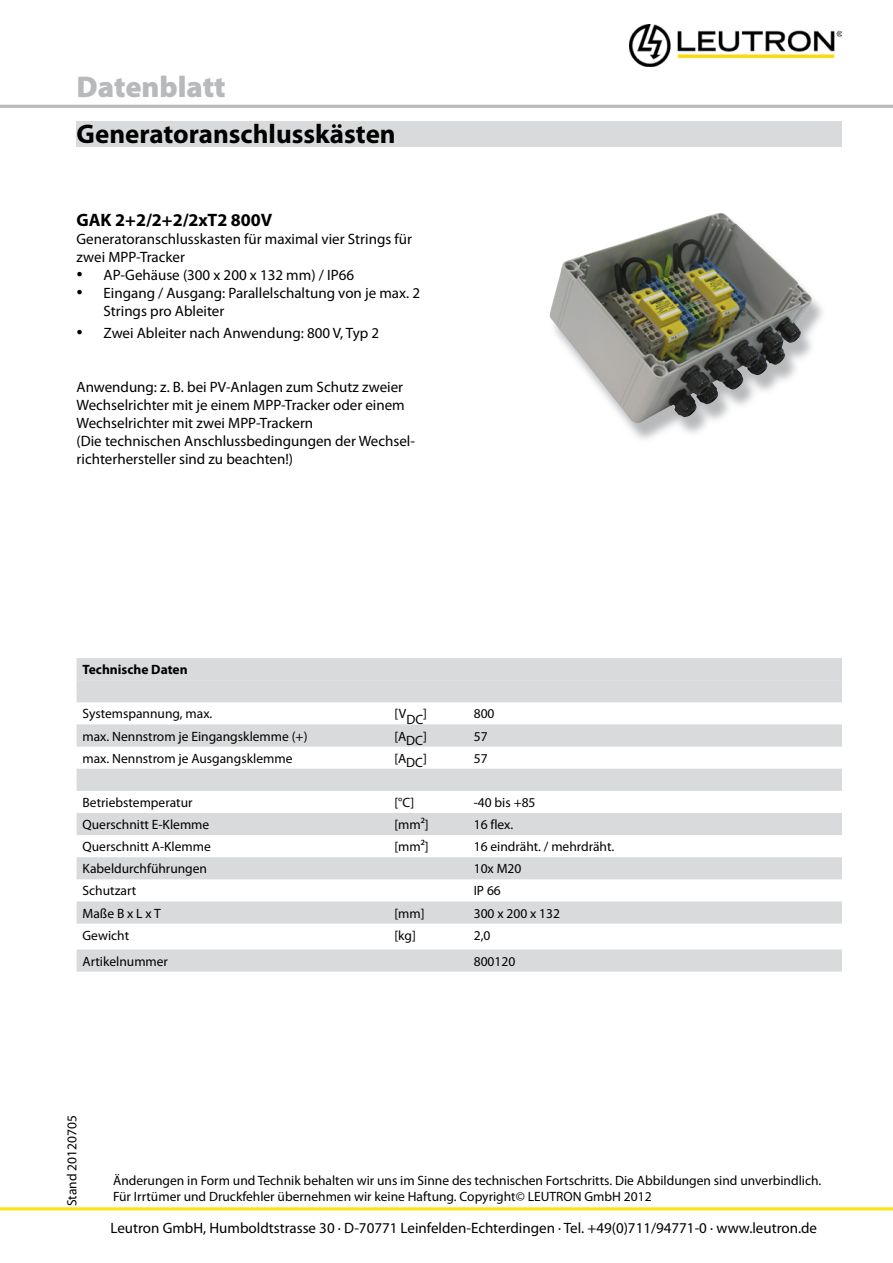
<style>
.page{position:relative;width:893px;height:1263px;background:#fff}
.page>*{position:absolute;margin:0;border:0;box-sizing:border-box;transform-origin:0 0}
.t1{font:900 30px "Myriad Pro";color:#b7b9bb}
.t2{font:700 27px "Myriad Pro";color:#000}
.t3{font:700 18px "Myriad Pro";color:#000}
.t4{font:15px/18px "Myriad Pro";color:#000}
.t5{font:13.5px/16.2px "Myriad Pro";color:#000}
.t6{font:700 13.5px "Myriad Pro";color:#000}
.s1{font-family:"Times New Roman";font-size:18px}
</style>
<div class="page">
<hr style="left:0;top:105px;width:893px;height:3px;background:#b7b9bb">
<img style="left:629px;top:25px;width:213px;height:41px">
<hr style="left:0;top:1207px;width:893px;height:3px;background:#fbe41c">
<div style="left:77px;top:121px;width:765px;height:26px;background:#d8dadb"></div>
<svg style="left:549px;top:297px;width:274px;height:142px"></svg>
<img style="left:550px;top:213px;width:262px;height:211px">
<div style="left:77px;top:658px;width:765px;height:22px;background:#d8dadb"></div>
<svg style="left:77px;top:680px;width:765px;height:291px;fill:#d8dadb"></svg>
<h1 class="t1" style="left:77px;top:70px;width:151px">Datenblatt</h1>
<h2 class="t2" style="left:77px;top:116px;width:321px">Generatoranschlusskästen</h2>
<h3 class="t3" style="left:77px;top:208px;width:197px">GAK 2+2/2+2/2xT2 800V</h3>
<p class="t4" style="left:77px;top:230px;width:337px">Generatoranschlusskasten für maximal vier Strings für zwei MPP-Tracker</p>
<p class="t4" style="left:77px;top:266px;width:279px"><span class="s1">•</span> AP-Gehäuse (300 x 200 x 132 mm) / IP66</p>
<p class="t4" style="left:104px;top:284px;width:318px;text-indent:-27px"><span class="s1">•</span> Eingang / Ausgang: Parallelschaltung von je max. 2<br>Strings pro Ableiter</p>
<p class="t4" style="left:77px;top:323px;width:304px"><span class="s1">•</span> Zwei Ableiter nach Anwendung: 800 V, Typ 2</p>
<p class="t4" style="left:77px;top:378px;width:340px">Anwendung: z. B. bei PV-Anlagen zum Schutz zweier Wechselrichter mit je einem MPP-Tracker oder einem Wechselrichter mit zwei MPP-Trackern<br>(Die technischen Anschlussbedingungen der Wechsel&shy;richterhersteller sind zu beachten!)</p>
<p class="t6" style="left:83px;top:661px;width:107px">Technische Daten</p>
<p class="t5" style="left:83px;top:706px;width:131px">Systemspannung, max.</p>
<p class="t5" style="left:394px;top:706px;width:34px">[VDC]</p>
<p class="t5" style="left:474px;top:706px;width:22px">800</p>
<p class="t5" style="left:83px;top:728px;width:226px">max. Nennstrom je Eingangsklemme (+)</p>
<p class="t5" style="left:394px;top:728px;width:34px">[ADC]</p>
<p class="t5" style="left:474px;top:728px;width:15px">57</p>
<p class="t5" style="left:83px;top:750px;width:211px">max. Nennstrom je Ausgangsklemme</p>
<p class="t5" style="left:394px;top:750px;width:34px">[ADC]</p>
<p class="t5" style="left:474px;top:750px;width:15px">57</p>
<p class="t5" style="left:83px;top:794px;width:111px">Betriebstemperatur</p>
<p class="t5" style="left:394px;top:794px;width:22px">[°C]</p>
<p class="t5" style="left:474px;top:794px;width:63px">-40 bis +85</p>
<p class="t5" style="left:83px;top:816px;width:128px">Querschnitt E-Klemme</p>
<p class="t5" style="left:394px;top:816px;width:36px">[mm²]</p>
<p class="t5" style="left:474px;top:816px;width:41px">16 flex.</p>
<p class="t5" style="left:83px;top:838px;width:130px">Querschnitt A-Klemme</p>
<p class="t5" style="left:394px;top:838px;width:36px">[mm²]</p>
<p class="t5" style="left:474px;top:838px;width:142px">16 eindräht. / mehrdräht.</p>
<p class="t5" style="left:83px;top:860px;width:126px">Kabeldurchführungen</p>
<p class="t5" style="left:474px;top:860px;width:49px">10x M20</p>
<p class="t5" style="left:83px;top:883px;width:55px">Schutzart</p>
<p class="t5" style="left:474px;top:883px;width:29px">IP 66</p>
<p class="t5" style="left:83px;top:905px;width:80px">Maße B x L x T</p>
<p class="t5" style="left:394px;top:905px;width:32px">[mm]</p>
<p class="t5" style="left:474px;top:905px;width:88px">300 x 200 x 132</p>
<p class="t5" style="left:83px;top:927px;width:48px">Gewicht</p>
<p class="t5" style="left:394px;top:927px;width:23px">[kg]</p>
<p class="t5" style="left:474px;top:927px;width:18px">2,0</p>
<p class="t5" style="left:83px;top:953px;width:87px">Artikelnummer</p>
<p class="t5" style="left:474px;top:953px;width:43px">800120</p>
<p class="t5" style="left:64px;top:1206px;width:92px;rotate:-90deg">Stand 20120705</p>
<p class="t5" style="left:113px;top:1172px;width:710px">Änderungen in Form und Technik behalten wir uns im Sinne des technischen Fortschritts. Die Abbildungen sind unverbindlich.<br>Für Irrtümer und Druckfehler übernehmen wir keine Haftung. Copyright© LEUTRON GmbH 2012</p>
<p class="t4" style="left:111px;top:1219px;width:708px">Leutron GmbH, Humboldtstrasse 30 · D-70771 Leinfelden-Echterdingen · Tel. +49(0)711/94771-0 · www.leutron.de</p>
</div>
